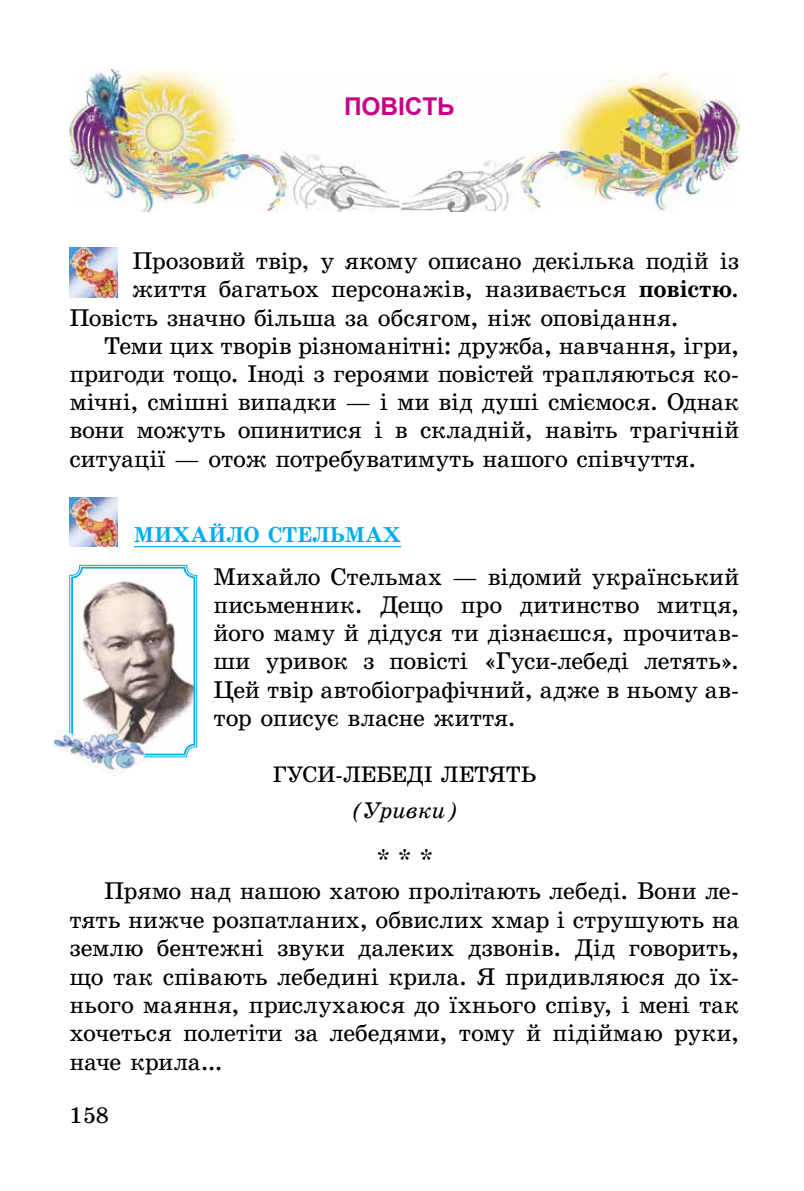
<style>
.page{position:relative;width:804px;height:1191px;background:#fff}
.page>*{position:absolute;margin:0;border:0;box-sizing:border-box;transform-origin:0 0}
.t1{font:24.5px/28.2px "School Book Alx";letter-spacing:-.01em;color:#000;text-align:justify}
.t2{font:700 24.5px "Arial";color:#ca0088}
.t3{font:22.75px "School Book Alx";letter-spacing:-.005em;color:#000}
.t4{font:italic 22.75px "School Book Alx";color:#000}
.t5{font:700 21.88px "School Book Alx";color:#00acec}
.s1{font-weight:700}
</style>
<div class="page">
<hr style="left:134px;top:546px;width:267px;height:1px;background:#00acec">
<img style="left:69px;top:69px;width:670px;height:142px">
<img style="left:69px;top:248px;width:48px;height:49px">
<img style="left:69px;top:497px;width:48px;height:50px">
<svg style="left:69px;top:565px;width:128px;height:192px"></svg>
<div style="left:71px;top:567px;width:124px;height:188px;border:2px solid #00acec;border-radius:10px"></div>
<img style="left:51px;top:708px;width:101px;height:68px">
<p class="t2" style="left:344px;top:90px;width:16px">пові</p>
<p class="t2" style="left:405px;top:90px;width:51px">сть</p>
<p class="t1" style="left:132px;top:247px;width:608px">Прозовий твір, у якому описано декілька подій із</p>
<p class="t1" style="left:132px;top:275px;width:608px">життя багатьох персонажів, називається <span class="s1">повістю</span>.</p>
<p class="t1" style="left:69px;top:303px;width:611px">Повість значно більша за обсягом, ніж оповідання.</p>
<p class="t1" style="left:104px;top:332px;width:636px">Теми цих творів різноманітні: дружба, навчання, ігри,</p>
<p class="t1" style="left:69px;top:360px;width:671px">пригоди тощо. Іноді з героями повістей трапляються ко-</p>
<p class="t1" style="left:69px;top:388px;width:671px">мічні, смішні випадки — і ми від душі сміємося. Однак</p>
<p class="t1" style="left:69px;top:416px;width:671px">вони можуть опинитися і в складній, навіть трагічній</p>
<p class="t1" style="left:69px;top:444px;width:628px">ситуації — отож потребуватимуть нашого співчуття.</p>
<p class="t5" style="left:134px;top:523px;width:20px">МИХ</p>
<p class="t5" style="left:191px;top:523px;width:125px">АЙЛО СТЕЛЬМ</p>
<p class="t5" style="left:365px;top:523px;width:36px">АХ</p>
<p class="t1" style="left:213px;top:563px;width:527px">Михайло Стельмах — відомий український письменник. Дещо про дитинство митця, його маму й дідуся ти дізнаєшся, прочитав&shy;ши уривок з повісті «Гуси-лебеді летять».<br>Цей твір автобіографічний, адже в ньому ав&shy;тор описує власне життя.</p>
<p class="t3" style="left:273px;top:762px;width:265px">ГУСИ-ЛЕБЕДІ ЛЕТЯТЬ</p>
<p class="t4" style="left:351px;top:797px;width:108px">(Уривки)</p>
<p class="t1" style="left:104px;top:841px;width:636px;line-height:33.2px;text-indent:272px">* * *<br>Прямо над нашою хатою пролітають лебеді. Вони ле-</p>
<p class="t1" style="left:69px;top:905px;width:671px">тять нижче розпатланих, обвислих хмар і струшують на землю бентежні звуки далеких дзвонів. Дід говорить, що так співають лебедині крила. Я придивляюся до їх&shy;нього маяння, прислухаюся до їхнього співу, і мені так хочеться полетіти за лебедями, тому й підіймаю руки, наче крила...</p>
<p class="t3" style="left:69px;top:1102px;width:41px">158</p>
</div>
